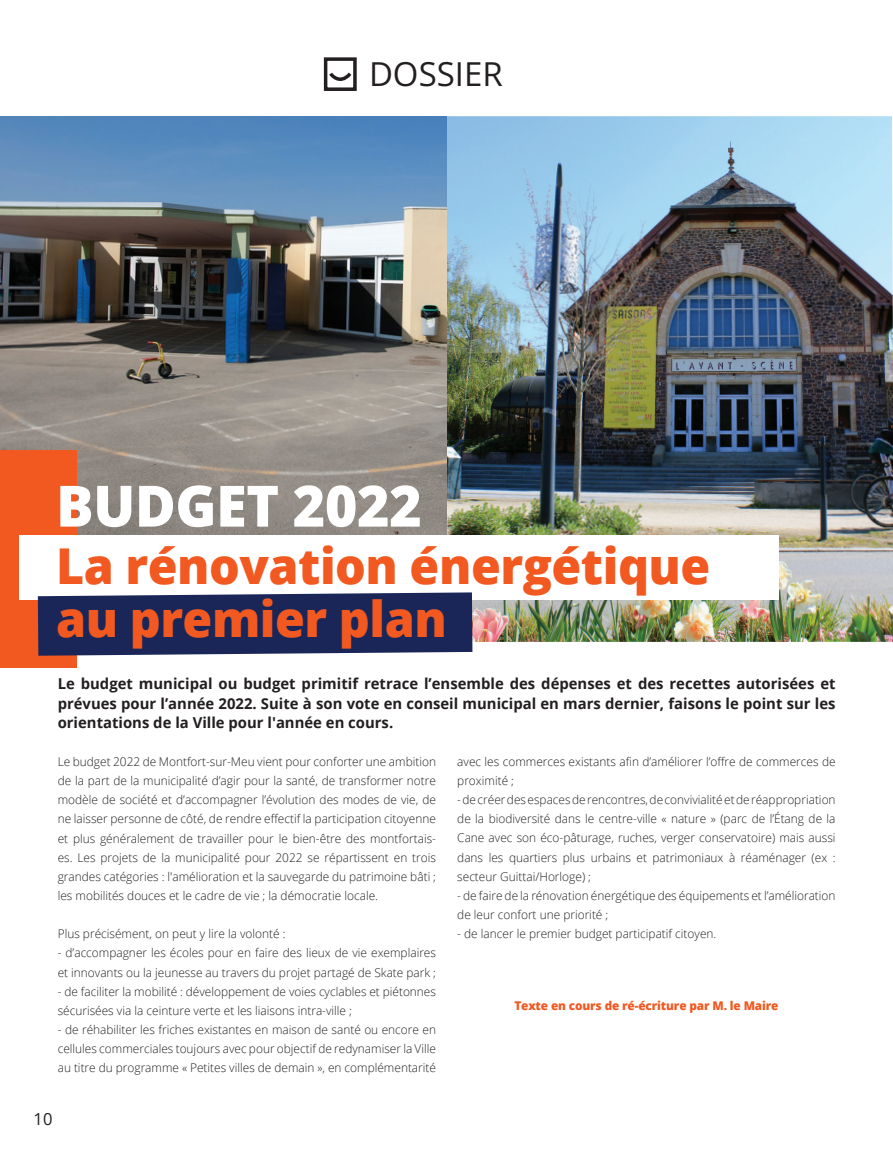
<style>
.page{position:relative;width:893px;height:1149px;background:#fff}
.page>*{position:absolute;margin:0;border:0;box-sizing:border-box;transform-origin:0 0}
.t1{font:800 57px "Open Sans";letter-spacing:-.01em;color:#fff}
.t2{font:800 49.35px/52.7px "Open Sans";letter-spacing:-.01em;color:#f15921}
.t3{font:33px "Open Sans";color:#231f20}
.t4{font:16.5px "Open Sans";color:#231f20}
.t5{font:700 15px/19.2px "Open Sans";color:#231f20;text-align:justify}
.t6{font:300 12px/19.2px "Open Sans";color:#231f20}
.t7{font:800 12px "Open Sans";letter-spacing:-.01em;color:#f15921}
</style>
<div class="page">
<img style="left:446px;top:116px;width:447px;height:525px">
<div style="left:324px;top:57px;width:33px;height:34px;border:3px solid #231f20"></div>
<svg style="left:327px;top:69px;width:28px;height:17px"></svg>
<svg style="left:0;top:116px;width:446px;height:419px"></svg>
<div style="left:0;top:450px;width:77px;height:217px;background:#f15921"></div>
<div style="left:20px;top:535px;width:759px;height:64px;background:#fff"></div>
<svg style="left:38px;top:592px;width:434px;height:63px"></svg>
<h3 class="t3" style="left:369px;top:52px;width:135px">DOSSIER</h3>
<h1 class="t1" style="left:56px;top:462px;width:367px">BUDGET 2022</h1>
<h2 class="t2" style="left:56px;top:537px;width:656px">La rénovation énergétique au premier plan</h2>
<p class="t5" style="left:58px;top:673px;width:779px">Le budget municipal ou budget primitif retrace l’ensemble des dépenses et des recettes autorisées et prévues pour l’année 2022. Suite à son vote en conseil municipal en mars dernier, faisons le point sur les orientations de la Ville pour l'année en cours.</p>
<p class="t6" style="left:58px;top:751px;width:380px;text-align:justify">Le budget 2022 de Montfort-sur-Meu vient pour conforter une ambition de la part de la municipalité d’agir pour la santé, de transformer notre modèle de société et d’accompagner l’évolution des modes de vie, de ne laisser personne de côté, de rendre effectif la participation citoyenne et plus généralement de travailler pour le bien-être des montfortais&shy;es. Les projets de la municipalité pour 2022 se répartissent en trois grandes catégories : l'amélioration et la sauvegarde du patrimoine bâti ; les mobilités douces et le cadre de vie ; la démocratie locale.</p>
<p class="t6" style="left:58px;top:923px;width:229px">Plus précisément, on peut y lire la volonté :</p>
<p class="t6" style="left:58px;top:942px;width:380px">- d’accompagner les écoles pour en faire des lieux de vie exemplaires et innovants ou la jeunesse au travers du projet partagé de Skate park ;</p>
<p class="t6" style="left:58px;top:981px;width:380px">- de faciliter la mobilité : développement de voies cyclables et piétonnes sécurisées via la ceinture verte et les liaisons intra-ville ;</p>
<p class="t6" style="left:58px;top:1019px;width:380px;text-align:justify">- de réhabiliter les friches existantes en maison de santé ou encore en cellules commerciales toujours avec pour objectif de redynamiser la Ville au titre du programme « Petites villes de demain », en complémentarité</p>
<p class="t6" style="left:457px;top:751px;width:380px">avec les commerces existants afin d’améliorer l’offre de commerces de proximité ;</p>
<p class="t6" style="left:457px;top:789px;width:380px;text-align:justify">- de créer des espaces de rencontres, de convivialité et de réappropriation de la biodiversité dans le centre-ville « nature » (parc de l’Étang de la Cane avec son éco-pâturage, ruches, verger conservatoire) mais aussi dans les quartiers plus urbains et patrimoniaux à réaménager (ex : secteur Guittai/Horloge) ;</p>
<p class="t6" style="left:457px;top:885px;width:380px">- de faire de la rénovation énergétique des équipements et l’amélioration de leur confort une priorité ;</p>
<p class="t6" style="left:457px;top:923px;width:261px">- de lancer le premier budget participatif citoyen.</p>
<p class="t7" style="left:514px;top:996px;width:266px">Texte en cours de ré-écriture par M. le Maire</p>
<h3 class="t4" style="left:34px;top:1107px;width:20px">10</h3>
</div>
